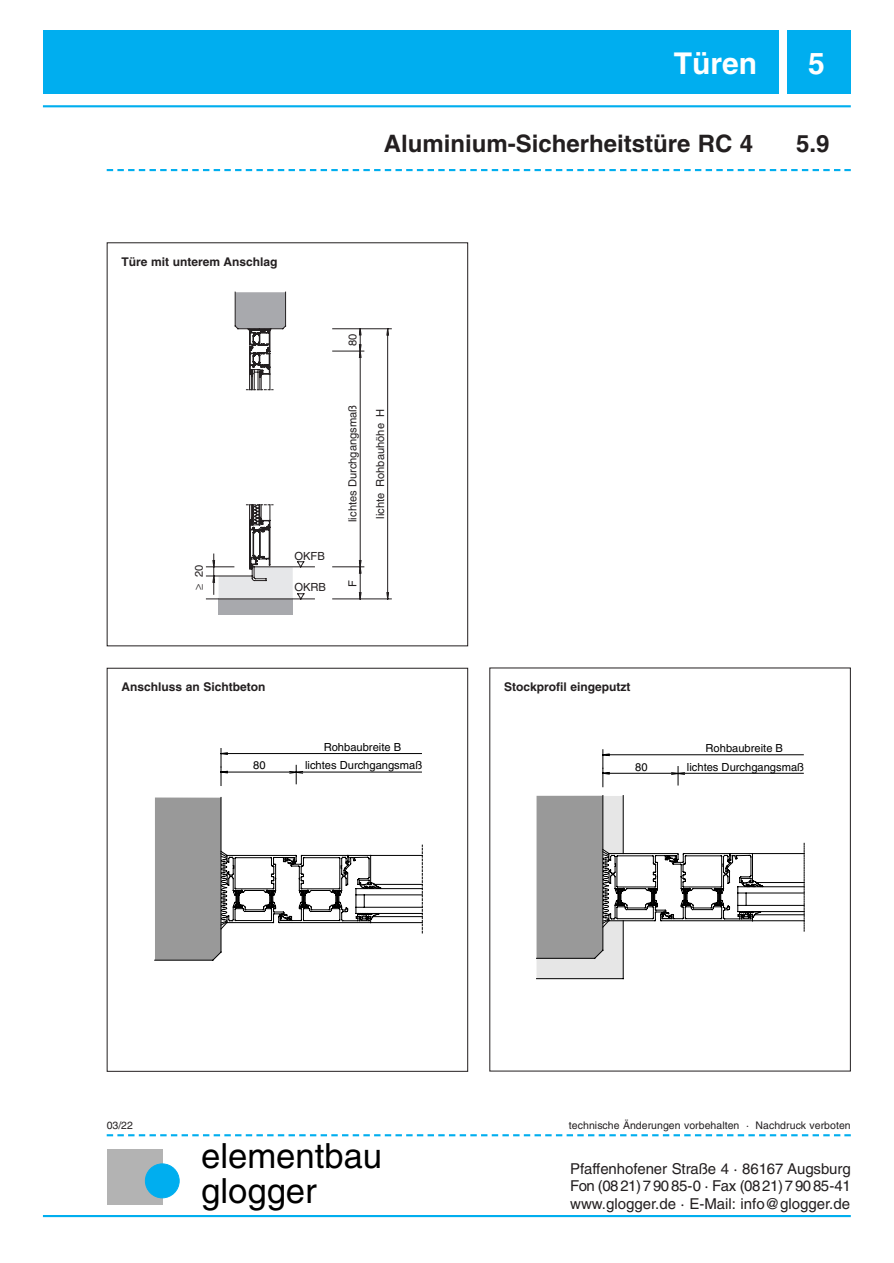
<style>
.page{position:relative;width:894px;height:1263px;background:#fff}
.page>*{position:absolute;margin:0;border:0;box-sizing:border-box;transform-origin:0 0}
.t1{font:34.65px/34.7px "Helvetica";color:#000}
.t2{font:700 30px "Helvetica";color:#fff}
.t3{font:700 24px "Helvetica";color:#231f20}
.t4{font:15px/17.4px "Helvetica";color:#231f20;text-align:justify}
.t5{font:700 12px "Helvetica";color:#231f20}
.t6{font:11.25px "Helvetica";color:#231f20}
.t7{font:11.1px "Helvetica";color:#000}
.t8{font:11.1px "Helvetica";color:#231f20}
.t9{font:10.5px "Helvetica";letter-spacing:.005em;color:#231f20}
</style>
<div class="page">
<div style="left:787px;top:30px;width:64px;height:64px;background:#00aeef"></div>
<div style="left:43px;top:30px;width:736px;height:64px;background:#00aeef"></div>
<hr style="left:43px;top:105px;width:808px;height:2px;background:#00aeef">
<svg style="left:107px;top:169px;width:744px;height:2px"></svg>
<hr style="left:43px;top:1215px;width:808px;height:2px;background:#00aeef">
<svg style="left:107px;top:1134px;width:744px;height:2px"></svg>
<div style="left:107px;top:1149px;width:55px;height:55px;background:#b3b3b3"></div>
<div style="left:145px;top:1164px;width:34px;height:34px;background:#00aeef;border-radius:50%"></div>
<div style="left:145px;top:1164px;width:35px;height:34px;border:1px solid #00aeef;border-radius:50%"></div>
<div style="left:219px;top:599px;width:74px;height:16px;background:#a8a9ad"></div>
<svg style="left:206px;top:292px;width:186px;height:308px"></svg>
<svg style="left:219px;top:504px;width:74px;height:95px"></svg>
<svg style="left:235px;top:292px;width:51px;height:98px"></svg>
<svg style="left:332px;top:328px;width:32px;height:240px"></svg>
<svg style="left:536px;top:795px;width:269px;height:184px"></svg>
<svg style="left:602px;top:749px;width:202px;height:38px"></svg>
<svg style="left:154px;top:748px;width:269px;height:213px"></svg>
<div style="left:107px;top:668px;width:361px;height:404px;border:1px solid #231f20"></div>
<h2 class="t2" style="left:674px;top:52px;width:85px">Türen</h2>
<h2 class="t2" style="left:808px;top:52px;width:18px">5</h2>
<h3 class="t3" style="left:384px;top:135px;width:371px">Aluminium-Sicherheitstüre RC 4</h3>
<h3 class="t3" style="left:796px;top:135px;width:35px">5.9</h3>
<p class="t5" style="left:122px;top:257px;width:157px">Türe mit unterem Anschlag</p>
<p class="t8" style="left:195px;top:577px;width:14px;rotate:-90deg">20</p>
<p class="t8" style="left:349px;top:346px;width:14px;rotate:-90deg">80</p>
<p class="t6" style="left:294px;top:551px;width:32px">OKFB</p>
<p class="t6" style="left:294px;top:583px;width:33px">OKRB</p>
<p class="t8" style="left:349px;top:522px;width:119px;rotate:-90deg">lichtes Durchgangsmaß</p>
<p class="t8" style="left:376px;top:519px;width:111px;rotate:-90deg">lichte Rohbauhöhe H</p>
<p class="t8" style="left:349px;top:587px;width:8px;rotate:-90deg">F</p>
<p class="t5" style="left:122px;top:683px;width:146px">Anschluss an Sichtbeton</p>
<p class="t7" style="left:324px;top:743px;width:79px">Rohbaubreite B</p>
<p class="t5" style="left:504px;top:683px;width:128px">Stockprofil eingeputzt</p>
<p class="t7" style="left:706px;top:744px;width:79px">Rohbaubreite B</p>
<p class="t7" style="left:253px;top:761px;width:14px">80</p>
<p class="t7" style="left:305px;top:761px;width:119px">lichtes Durchgangsmaß</p>
<p class="t7" style="left:635px;top:763px;width:14px">80</p>
<p class="t7" style="left:687px;top:763px;width:119px">lichtes Durchgangsmaß</p>
<p class="t9" style="left:107px;top:1122px;width:28px">03/22</p>
<p class="t9" style="left:569px;top:1122px;width:283px">technische Änderungen vorbehalten · Nachdruck verboten</p>
<h1 class="t1" style="left:201px;top:1142px;width:183px">elementbau glogger</h1>
<p class="t4" style="left:570px;top:1161px;width:282px">Pfaffenhofener Straße 4 · 86167 Augsburg Fon (08 21) 7 90 85-0 · Fax (08 21) 7 90 85-41 www.glogger.de · E-Mail: info@glogger.de</p>
</div>
